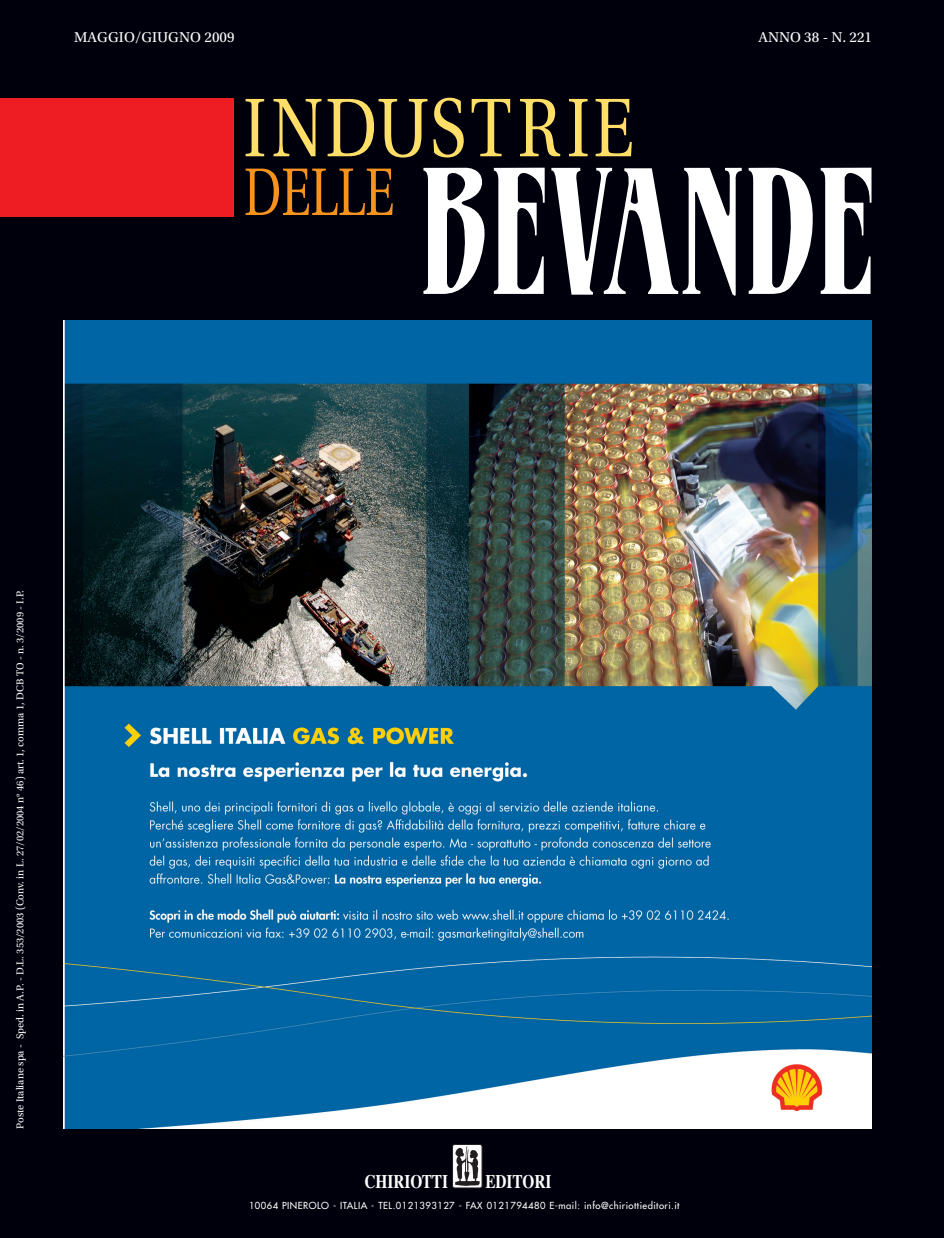
<style>
.page{position:relative;width:944px;height:1238px;background:#fff}
.page>*{position:absolute;margin:0;border:0;box-sizing:border-box;transform-origin:0 0}
.t1{font:700 19.2px "Times LT Std";color:#fff;scale:.8 1}
.t2{font:15px "Utopia Std";letter-spacing:.005em;color:#fff}
.t3{font:10.5px "Utopia Std";color:#fff}
.t4{font:500 9.45px "Futura Std";letter-spacing:.05em;color:#fff}
</style>
<div class="page">
<div style="left:0;top:0;width:944px;height:1237px;background:#00000d"></div>
<div style="left:0;top:98px;width:233px;height:118px;background:#ee1d23"></div>
<svg style="left:423px;top:168px;width:448px;height:128px"></svg>
<svg style="left:246px;top:169px;width:147px;height:46px"></svg>
<svg style="left:246px;top:99px;width:18px;height:57px"></svg>
<svg style="left:273px;top:99px;width:48px;height:57px"></svg>
<svg style="left:328px;top:99px;width:99px;height:58px"></svg>
<svg style="left:433px;top:98px;width:31px;height:59px"></svg>
<svg style="left:472px;top:99px;width:38px;height:57px"></svg>
<svg style="left:520px;top:99px;width:40px;height:57px"></svg>
<svg style="left:569px;top:99px;width:19px;height:57px"></svg>
<svg style="left:596px;top:99px;width:36px;height:57px"></svg>
<svg style="left:453px;top:1144px;width:29px;height:43px"></svg>
<div style="left:452px;top:1144px;width:30px;height:44px;border:1px solid #231f20;border-radius:2px"></div>
<img style="left:455px;top:1146px;width:25px;height:39px">
<img style="left:64px;top:320px;width:807px;height:808px">
<h2 class="t2" style="left:74px;top:29px;width:162px">MAGGIO/GIUGNO 2009</h2>
<h2 class="t2" style="left:758px;top:29px;width:115px">ANNO 38 - N. 221</h2>
<p class="t3" style="left:15px;top:1128px;width:540px;rotate:-90deg">Poste Italiane spa - Sped. in A.P. - D.L. 353/2003 (Conv. in L. 27/02/2004 n° 46) art. 1, comma 1, DCB TO - n. 3/2009 - I.P.</p>
<h1 class="t1" style="left:364px;top:1169px;width:106px">CHIRIOTTI</h1>
<h1 class="t1" style="left:485px;top:1169px;width:84px">EDITORI</h1>
<p class="t4" style="left:249px;top:1199px;width:432px">10064 PINEROLO - ITALIA - TEL.0121393127 - FAX 0121794480 E-mail: info@chiriottieditori.it</p>
</div>
